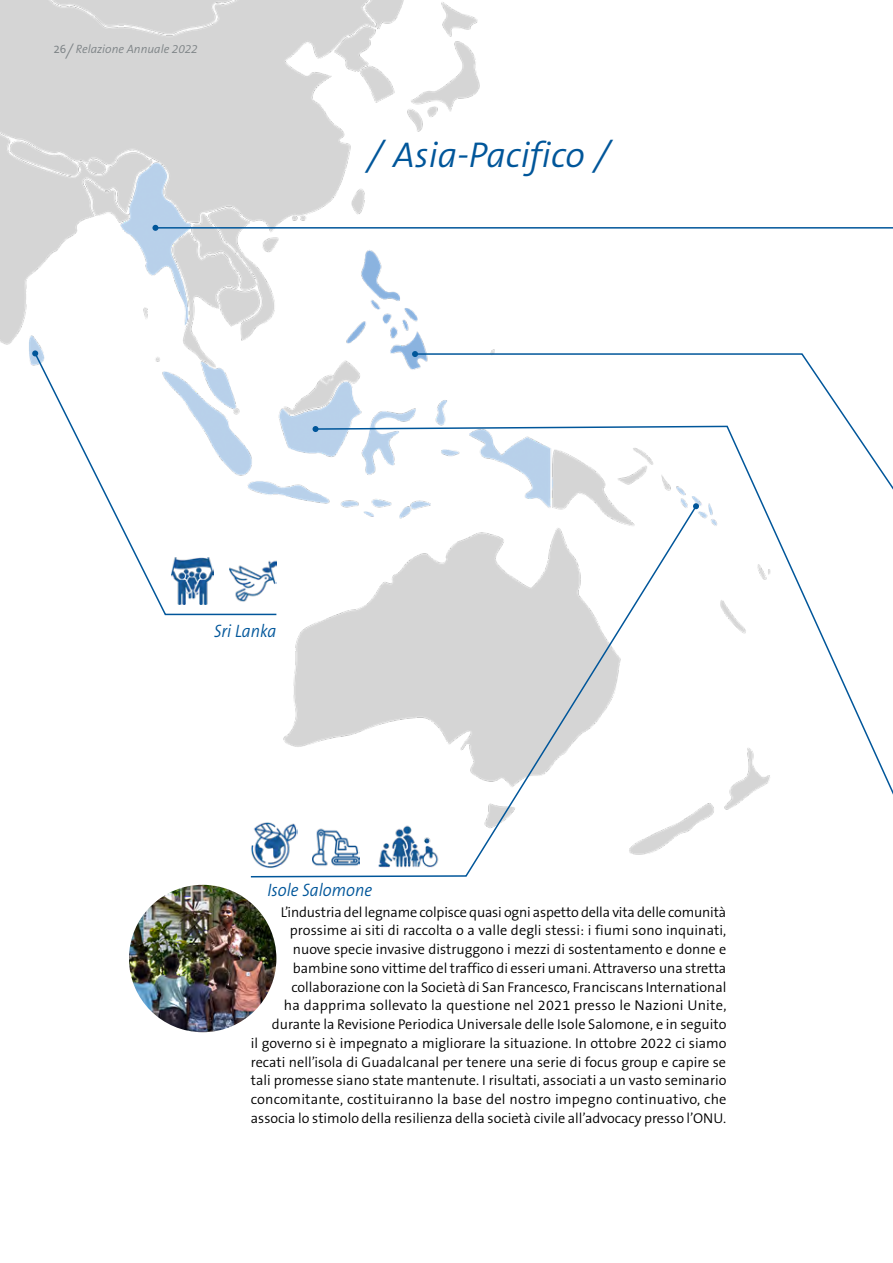
<style>
.page{position:relative;width:893px;height:1263px;background:#fff}
.page>*{position:absolute;margin:0;border:0;box-sizing:border-box;transform-origin:0 0}
.fi_17_head{font:italic 300 36px "The Sans B W4";color:#00569a}
.fi_17_fließtext_neu{font:italic 300 18px "The Sans B W4";color:#00569a;scale:.92 1}
.fi_17_fließtext_neu-2{font:300 14.25px/18.8px "The Sans B W4";color:#000;text-align:right}
.t1{font:italic 300 12px "The Sans B W4";color:#7d8386}
.s1{font-family:"The Sans Office";font-weight:400;font-style:normal}
.s2{font-size:16.5px}
</style>
<div class="page">
<img style="left:0;top:0;width:480px;height:931px">
<svg style="left:314px;top:703px;width:579px;height:228px"></svg>
<svg style="left:33px;top:351px;width:216px;height:265px"></svg>
<svg style="left:32px;top:350px;width:6px;height:6px"></svg>
<svg style="left:720px;top:553px;width:133px;height:150px"></svg>
<svg style="left:154px;top:226px;width:739px;height:327px"></svg>
<svg style="left:152px;top:225px;width:6px;height:6px"></svg>
<svg style="left:249px;top:504px;width:449px;height:374px"></svg>
<svg style="left:693px;top:503px;width:6px;height:6px"></svg>
<img style="left:251px;top:822px;width:47px;height:47px">
<img style="left:313px;top:824px;width:46px;height:47px">
<img style="left:374px;top:822px;width:67px;height:47px">
<img style="left:171px;top:557px;width:43px;height:47px">
<img style="left:229px;top:557px;width:47px;height:47px">
<img style="left:129px;top:885px;width:147px;height:147px;border-radius:74px">
<p class="t1" style="left:54px;top:42px;width:146px"><span class="s1">26</span><span class="s2">/</span> Relazione Annuale 2022</p>
<p class="fi_17_head" style="left:368px;top:133px;width:244px">/ Asia-Pacifico /</p>
<p class="fi_17_fließtext_neu" style="left:214px;top:620px;width:69px">Sri Lanka</p>
<p class="fi_17_fließtext_neu" style="left:267px;top:879px;width:115px">Isole Salomone</p>
<p class="fi_17_fließtext_neu-2" style="left:251px;top:902px;width:477px">L’industria del legname colpisce quasi ogni aspetto della vita delle comunità prossime ai siti di raccolta o a valle degli stessi: i fiumi sono inquinati, nuove specie invasive distruggono i mezzi di sostentamento e donne e bambine sono vittime del traffico di esseri umani. Attraverso una stretta collaborazione con la Società di San Francesco, Franciscans International<br>ha dapprima sollevato la questione nel 2021 presso le Nazioni Unite, durante la Revisione Periodica Universale delle Isole Salomone, e in seguito<br>il governo si è impegnato a migliorare la situazione. In ottobre 2022 ci siamo recati nell’isola di Guadalcanal per tenere una serie di focus group e capire se tali promesse siano state mantenute. I risultati, associati a un vasto seminario concomitante, costituiranno la base del nostro impegno continuativo, che associa lo stimolo della resilienza della società civile all’advocacy presso l’ONU.</p>
</div>
